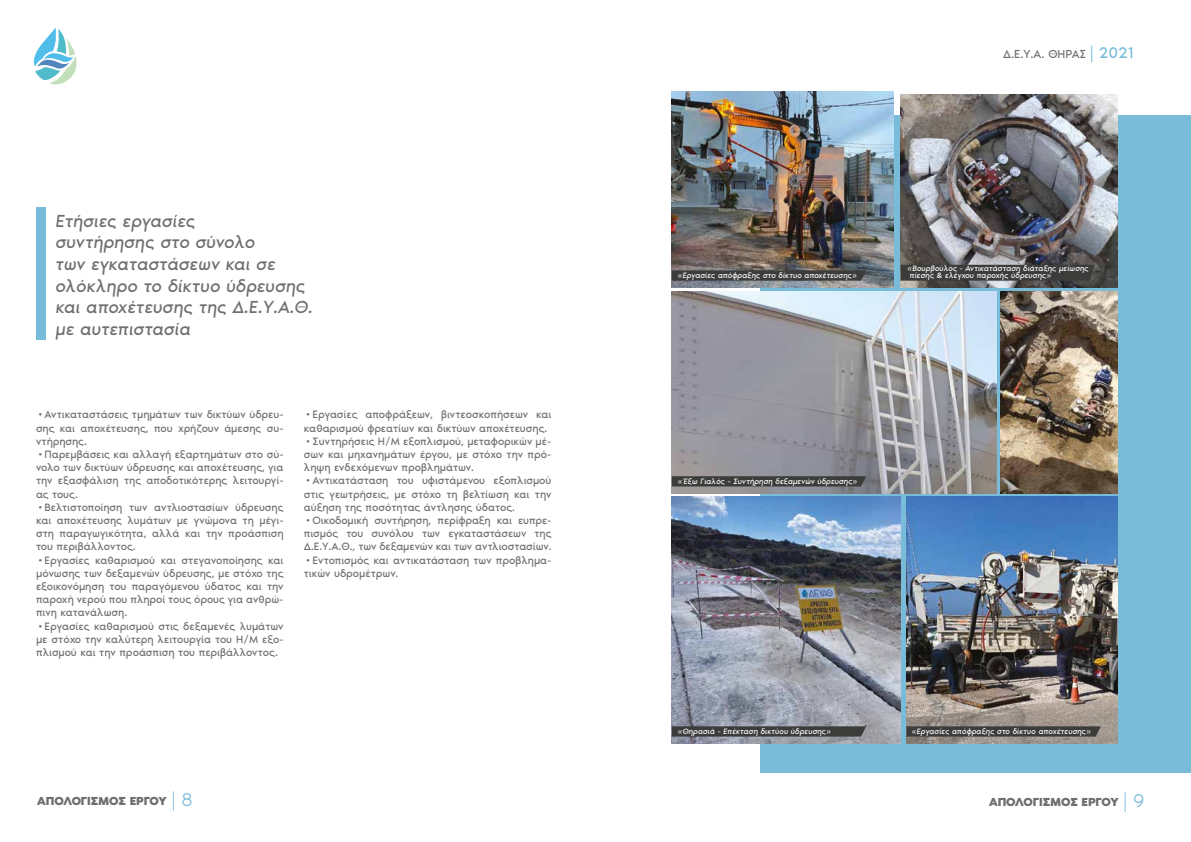
<style>
.page{position:relative;width:1191px;height:842px;background:#fff}
.page>*{position:absolute;margin:0;border:0;box-sizing:border-box;transform-origin:0 0}
.t1{font:300 19px "Noir Pro";color:#78bcda}
.t2{font:italic 18px/21.6px "Noir Pro";letter-spacing:-.01em;color:#706f6f}
.t3{font:700 12px "Noir Pro";letter-spacing:-.01em;color:#706f6f}
.t4{font:12px "Noir Pro";letter-spacing:-.005em;color:#706f6f}
.t5{font:11px/13.2px "Noir Pro";letter-spacing:-.01em;color:#706f6f;text-align:justify}
.t6{font:italic 8px/7px "Noir Pro";letter-spacing:-.01em;color:#fff}
.s1{font-size:16px;color:#78bcda}
</style>
<div class="page">
<svg style="left:34px;top:28px;width:43px;height:57px"></svg>
<div style="left:760px;top:115px;width:431px;height:658px;background:#78bcda"></div>
<img style="left:672px;top:92px;width:221px;height:195px">
<img style="left:900px;top:94px;width:218px;height:193px">
<svg style="left:672px;top:270px;width:194px;height:11px;background:#404040"></svg>
<div style="left:900px;top:265px;width:194px;height:16px;background:#3c3c3b"></div>
<img style="left:672px;top:292px;width:324px;height:201px">
<img style="left:906px;top:496px;width:212px;height:247px">
<img style="left:672px;top:496px;width:228px;height:247px">
<svg style="left:672px;top:726px;width:194px;height:11px;background:#434343"></svg>
<svg style="left:672px;top:476px;width:194px;height:10px;background:#3e3e3d"></svg>
<svg style="left:906px;top:726px;width:194px;height:11px;background:#434241"></svg>
<img style="left:1000px;top:292px;width:118px;height:201px">
<div style="left:36px;top:207px;width:9px;height:132px;background:#78bcda"></div>
<h2 class="t2" style="left:56px;top:209px;width:259px">Ετήσιες εργασίες<br>συντήρησης στο σύνολο<br>των εγκαταστάσεων και σε ολόκληρο το δίκτυο ύδρευσης και αποχέτευσης της Δ.Ε.Υ.Α.Θ. με αυτεπιστασία</h2>
<p class="t5" style="left:36px;top:407px;width:249px">•Αντικαταστάσεις τμημάτων των δικτύων ύδρευ&shy;σης και αποχέτευσης, που χρήζουν άμεσης συ&shy;ντήρησης.</p>
<p class="t5" style="left:36px;top:447px;width:249px">•Παρεμβάσεις και αλλαγή εξαρτημάτων στο σύ&shy;νολο των δικτύων ύδρευσης και αποχέτευσης, για την εξασφάλιση της αποδοτικότερης λειτουργί&shy;ας τους.</p>
<p class="t5" style="left:36px;top:500px;width:249px">•Βελτιστοποίηση των αντλιοστασίων ύδρευσης και αποχέτευσης λυμάτων με γνώμονα τη μέγι&shy;στη παραγωγικότητα, αλλά και την προάσπιση του περιβάλλοντος.</p>
<p class="t5" style="left:36px;top:553px;width:249px">•Εργασίες καθαρισμού και στεγανοποίησης και μόνωσης των δεξαμενών ύδρευσης, με στόχο της εξοικονόμηση του παραγόμενου ύδατος και την παροχή νερού που πληροί τους όρους για ανθρώ&shy;πινη κατανάλωση.</p>
<p class="t5" style="left:36px;top:619px;width:249px">•Εργασίες καθαρισμού στις δεξαμενές λυμάτων με στόχο την καλύτερη λειτουργία του Η/Μ εξο&shy;πλισμού και την προάσπιση του περιβάλλοντος.</p>
<p class="t5" style="left:304px;top:407px;width:249px">•Εργασίες αποφράξεων, βιντεοσκοπήσεων και καθαρισμού φρεατίων και δικτύων αποχέτευσης.</p>
<p class="t5" style="left:304px;top:434px;width:249px">•Συντηρήσεις Η/Μ εξοπλισμού, μεταφορικών μέ&shy;σων και μηχανημάτων έργου, με στόχο την πρό&shy;ληψη ενδεχόμενων προβλημάτων.</p>
<p class="t5" style="left:304px;top:473px;width:249px">•Αντικατάσταση του υφιστάμενου εξοπλισμού στις γεωτρήσεις, με στόχο τη βελτίωση και την αύξηση της ποσότητας άντλησης ύδατος.</p>
<p class="t5" style="left:304px;top:513px;width:249px">•Οικοδομική συντήρηση, περίφραξη και ευπρε&shy;πισμός του συνόλου των εγκαταστάσεων της Δ.Ε.Υ.Α.Θ., των δεξαμενών και των αντλιοστασίων.</p>
<p class="t5" style="left:304px;top:553px;width:249px">•Εντοπισμός και αντικατάσταση των προβλημα&shy;τικών υδρομέτρων.</p>
<p class="t4" style="left:1003px;top:45px;width:132px">Δ.Ε.Υ.Α. ΘΗΡΑΣ <span class="s1">| 2021</span></p>
<p class="t6" style="left:677px;top:271px;width:181px">«Εργασίες απόφραξης στο δίκτυο αποχέτευσης»</p>
<p class="t6" style="left:910px;top:264px;width:180px;text-indent:-3px">«Βουρβούλος - Αντικατάσταση διάταξης μείωσης πίεσης &amp; ελέγχου παροχής ύδρευσης»</p>
<p class="t6" style="left:677px;top:477px;width:181px">«Έξω Γιαλός - Συντήρηση δεξαμενών ύδρευσης»</p>
<p class="t6" style="left:677px;top:727px;width:155px">«Θηρασιά - Επέκταση δικτύου ύδρευσης»</p>
<p class="t6" style="left:912px;top:727px;width:181px">«Εργασίες απόφραξης στο δίκτυο αποχέτευσης»</p>
<h1 class="t1" style="left:172px;top:785px;width:22px">| 8</h1>
<h1 class="t1" style="left:1123px;top:786px;width:22px">| 9</h1>
<p class="t3" style="left:37px;top:791px;width:131px">ΑΠΟΛΟΓΙΣΜΟΣ ΕΡΓΟΥ</p>
<p class="t3" style="left:989px;top:792px;width:131px">ΑΠΟΛΟΓΙΣΜΟΣ ΕΡΓΟΥ</p>
</div>
